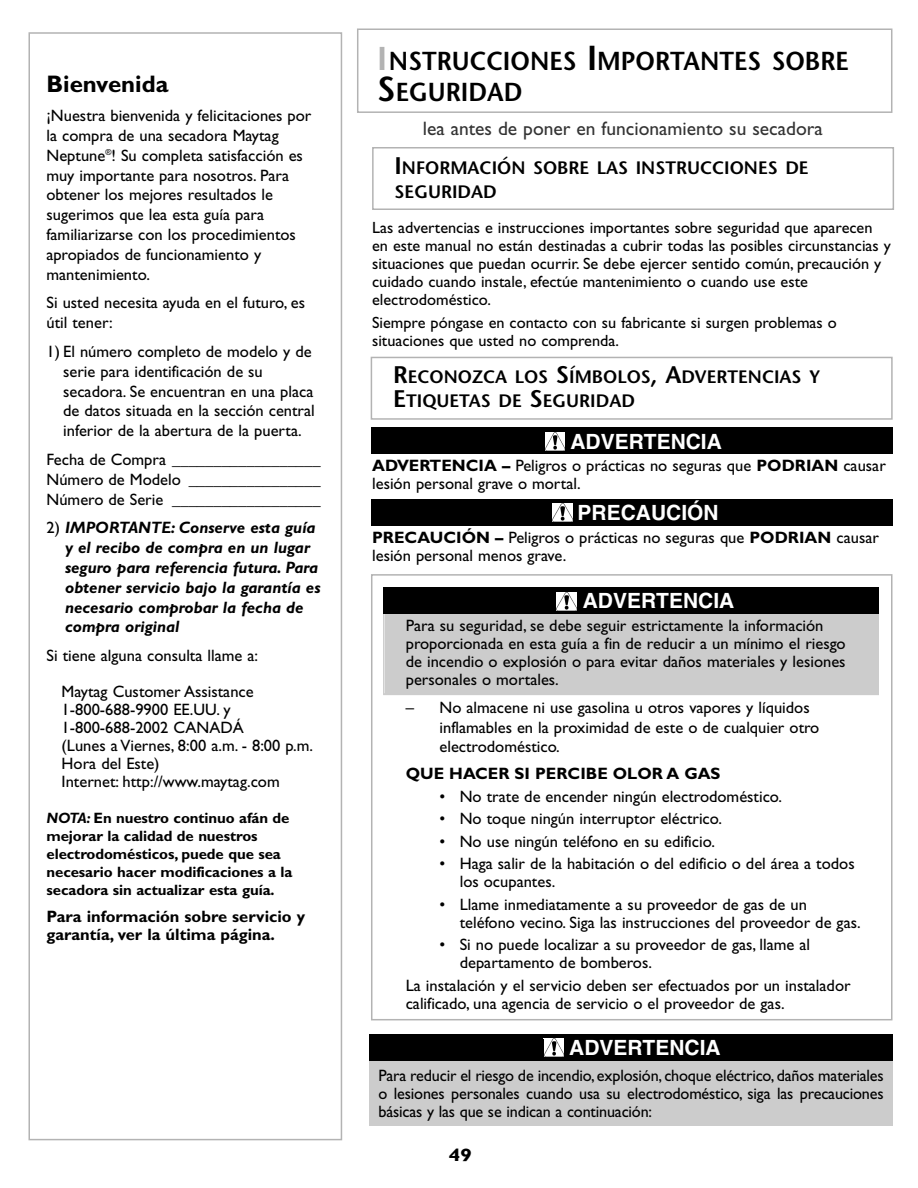
<style>
.page{position:relative;width:918px;height:1188px;background:#fff}
.page>*{position:absolute;margin:0;border:0;box-sizing:border-box;transform-origin:0 0}
.t1{font:600 25.95px/31.5px "Stone Sans";color:#000;scale:.95 1}
.t2{font:700 24px "Gill Sans";color:#000}
.t3{font:700 21px "Helvetica";color:#fff}
.t4{font:19.5px "Gill Sans";color:#333}
.t5{font:600 18px/24px "Stone Sans";color:#000}
.t6{font:700 18px "Gill Sans";color:#000;scale:1.2 1}
.t7{font:16.5px/19.8px "Gill Sans";color:#000}
.t8{font:italic 700 16.5px/19.8px "Gill Sans";color:#000}
.t9{font:700 16.5px/18px "Gill Sans";color:#000}
.t10{font:16.35px/18px "Gill Sans";color:#000}
.t11{font:700 15px/18px "Gill Sans";letter-spacing:-.005em;color:#000}
.s1{font-weight:400;font-style:normal}
.s2{font-style:italic}
.s3{font-size:33px;color:#b3b3b3}
.s4{font-size:34.65px}
.s5{font-size:24px}
.s6{font-weight:700}
</style>
<div class="page">
<div style="left:385px;top:589px;width:492px;height:105px;background:#ccc"></div>
<div style="left:383px;top:588px;width:496px;height:107px;border:2px solid #ccc"></div>
<div style="left:28px;top:32px;width:314px;height:1108px;border:2px solid #b3b3b3"></div>
<div style="left:357px;top:28px;width:535px;height:85px;border:2px solid #b3b3b3"></div>
<div style="left:371px;top:574px;width:521px;height:446px;border:2px solid #b3b3b3"></div>
<div style="left:369px;top:1051px;width:524px;height:75px;background:#ccc"></div>
<div style="left:369px;top:1034px;width:524px;height:27px;background:#000"></div>
<img style="left:544px;top:1039px;width:20px;height:18px">
<div style="left:371px;top:357px;width:522px;height:63px;border:2px solid #b3b3b3"></div>
<div style="left:371px;top:427px;width:522px;height:27px;background:#000"></div>
<img style="left:545px;top:432px;width:20px;height:18px">
<div style="left:371px;top:499px;width:522px;height:27px;background:#000"></div>
<img style="left:553px;top:504px;width:19px;height:18px">
<div style="left:372px;top:147px;width:522px;height:63px;border:2px solid #b3b3b3"></div>
<div style="left:383px;top:587px;width:496px;height:27px;background:#000"></div>
<img style="left:557px;top:592px;width:19px;height:18px">
<h2 class="t2" style="left:46px;top:75px;width:123px">Bienvenida</h2>
<p class="t7" style="left:46px;top:108px;width:267px">¡Nuestra bienvenida y felicitaciones por la compra de una secadora Maytag Neptune<sup>®</sup>! Su completa satisfacción es muy importante para nosotros. Para obtener los mejores resultados le sugerimos que lea esta guía para familiarizarse con los procedimientos apropiados de funcionamiento y mantenimiento.</p>
<p class="t7" style="left:46px;top:295px;width:260px">Si usted necesita ayuda en el futuro, es útil tener:</p>
<p class="t7" style="left:63px;top:343px;width:253px;text-indent:-17px">1) El número completo de modelo y de serie para identificación de su secadora. Se encuentran en una placa de datos situada en la sección central inferior de la abertura de la puerta.</p>
<p class="t7" style="left:46px;top:451px;width:276px;text-align:justify">Fecha de Compra __________________ Número de Modelo ________________ Número de Serie __________________</p>
<p class="t8" style="left:65px;top:520px;width:257px;text-indent:-19px"><span class="s1">2)</span> IMPORTANTE: Conserve esta guía y el recibo de compra en un lugar seguro para referencia futura. Para obtener servicio bajo la garantía es necesario comprobar la fecha de compra original</p>
<p class="t7" style="left:46px;top:639px;width:213px;line-height:36px;text-align:right">Si tiene alguna consulta llame a:<br>Maytag Customer Assistance</p>
<p class="t7" style="left:62px;top:702px;width:253px;line-height:18px">1-800-688-9900 EE.UU. y<br>1-800-688-2002 CANADÁ<br>(Lunes a Viernes, 8:00 a.m. - 8:00 p.m.<br>Hora del Este)<br>Internet: http://www.maytag.com</p>
<p class="t11" style="left:46px;top:811px;width:247px"><span class="s2">NOTA:</span> En nuestro continuo afán de mejorar la calidad de nuestros electrodomésticos, puede que sea necesario hacer modificaciones a la secadora sin actualizar esta guía.</p>
<p class="t9" style="left:46px;top:909px;width:260px">Para información sobre servicio y garantía, ver la última página.</p>
<h1 class="t1" style="left:377px;top:48px;width:498px"><span class="s3">I</span>NSTRUCCIONES <span class="s4">I</span>MPORTANTES SOBRE<br><span class="s4">S</span>EGURIDAD</h1>
<p class="t4" style="left:423px;top:122px;width:402px">lea antes de poner en funcionamiento su secadora</p>
<p class="t5" style="left:395px;top:157px;width:416px"><span class="s5">I</span>NFORMACIÓN SOBRE LAS INSTRUCCIONES DE<br>SEGURIDAD</p>
<p class="t10" style="left:372px;top:221px;width:520px">Las advertencias e instrucciones importantes sobre seguridad que aparecen en este manual no están destinadas a cubrir todas las posibles circunstancias y situaciones que puedan ocurrir. Se debe ejercer sentido común, precaución y cuidado cuando instale, efectúe mantenimiento o cuando use este electrodoméstico.</p>
<p class="t10" style="left:372px;top:315px;width:466px">Siempre póngase en contacto con su fabricante si surgen problemas o situaciones que usted no comprenda.</p>
<p class="t5" style="left:393px;top:367px;width:429px"><span class="s5">R</span>ECONOZCA LOS <span class="s5">S</span>ÍMBOLOS<span class="s5">, A</span>DVERTENCIAS Y<br><span class="s5">E</span>TIQUETAS DE <span class="s5">S</span>EGURIDAD</p>
<p class="t3" style="left:570px;top:433px;width:153px">ADVERTENCIA</p>
<p class="t7" style="left:372px;top:459px;width:515px;line-height:18px"><span class="s6">ADVERTENCIA –</span> Peligros o prácticas no seguras que <span class="s6">PODRIAN</span> causar lesión personal grave o mortal.</p>
<p class="t7" style="left:372px;top:531px;width:508px;line-height:18px"><span class="s6">PRECAUCIÓN –</span> Peligros o prácticas no seguras que <span class="s6">PODRIAN</span> causar lesión personal menos grave.</p>
<p class="t3" style="left:578px;top:505px;width:143px">PRECAUCIÓN</p>
<p class="t3" style="left:583px;top:593px;width:153px">ADVERTENCIA</p>
<p class="t7" style="left:406px;top:618px;width:441px;line-height:18px">Para su seguridad, se debe seguir estrictamente la información proporcionada en esta guía a fin de reducir a un mínimo el riesgo de incendio o explosión o para evitar daños materiales y lesiones personales o mortales.</p>
<p class="t7" style="left:440px;top:700px;width:381px;text-indent:-34px">– No almacene ni use gasolina u otros vapores y líquidos inflamables en la proximidad de este o de cualquier otro electrodoméstico.</p>
<p class="t9" style="left:406px;top:766px;width:316px">QUE HACER SI PERCIBE OLOR A GAS</p>
<p class="t7" style="left:440px;top:788px;width:344px">• No trate de encender ningún electrodoméstico.</p>
<p class="t7" style="left:440px;top:811px;width:284px">• No toque ningún interruptor eléctrico.</p>
<p class="t7" style="left:440px;top:833px;width:277px">• No use ningún teléfono en su edificio.</p>
<p class="t7" style="left:460px;top:856px;width:396px;line-height:18px;text-indent:-20px">• Haga salir de la habitación o del edificio o del área a todos los ocupantes.</p>
<p class="t7" style="left:460px;top:897px;width:402px;line-height:18px;text-indent:-20px">• Llame inmediatamente a su proveedor de gas de un teléfono vecino. Siga las instrucciones del proveedor de gas.</p>
<p class="t7" style="left:460px;top:937px;width:352px;line-height:18px;text-indent:-20px">• Si no puede localizar a su proveedor de gas, llame al departamento de bomberos.</p>
<p class="t7" style="left:406px;top:978px;width:446px;line-height:18px">La instalación y el servicio deben ser efectuados por un instalador calificado, una agencia de servicio o el proveedor de gas.</p>
<p class="t3" style="left:569px;top:1040px;width:153px">ADVERTENCIA</p>
<p class="t7" style="left:378px;top:1068px;width:507px;line-height:18px;text-align:justify">Para reducir el riesgo de incendio,explosión,choque eléctrico,daños materiales o lesiones personales cuando usa su electrodoméstico, siga las precauciones básicas y las que se indican a continuación:</p>
<p class="t6" style="left:448px;top:1149px;width:21px">49</p>
</div>
